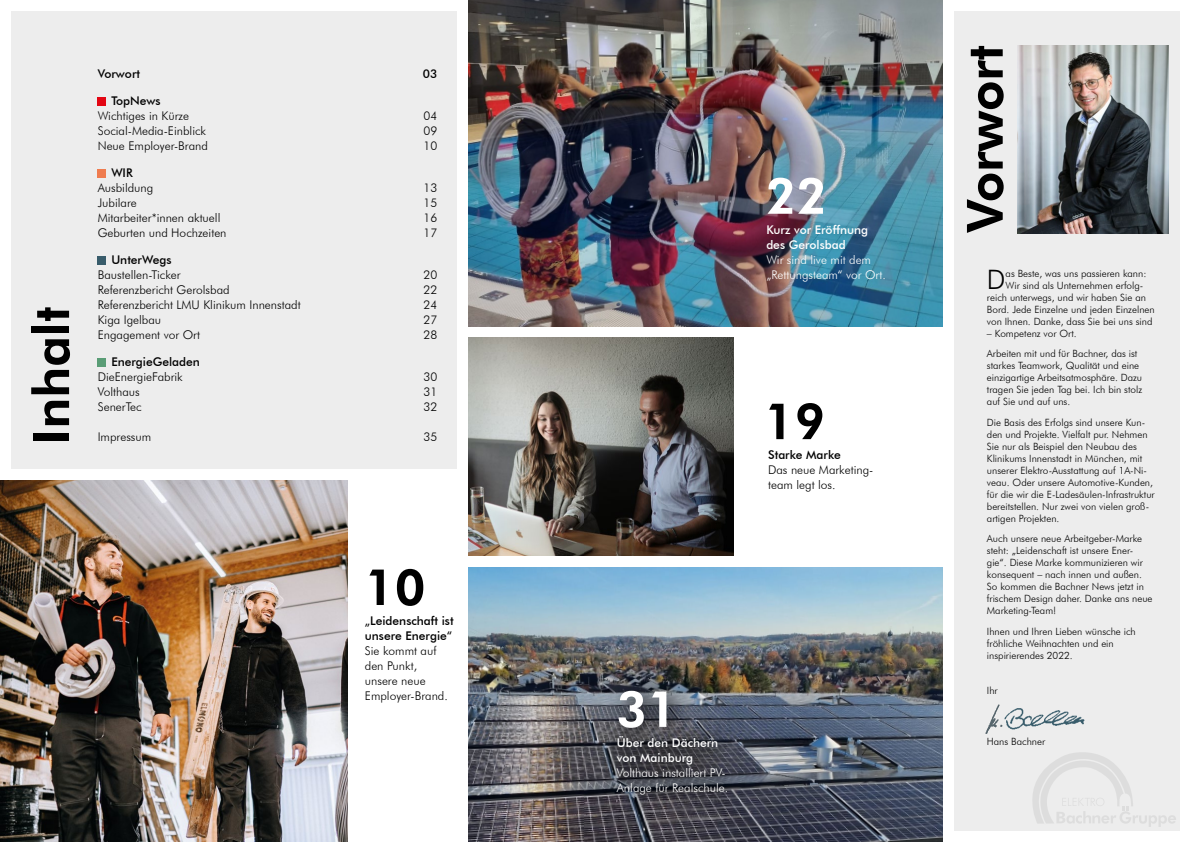
<style>
.page{position:relative;width:1191px;height:842px;background:#fff}
.page>*{position:absolute;margin:0;border:0;box-sizing:border-box;transform-origin:0 0}
.t1{font:800 50px "Futura BT";color:#000}
.t2{font:800 50px "Futura BT";color:#fff}
.t3{font:300 26.8px "Futura BT";color:#000}
.t4{font:300 12px/15px "Futura BT";color:#000}
.t5{font:500 12px/15px "Futura BT";color:#000}
.t6{font:300 12px/15px "Futura BT";color:#fff}
.t7{font:500 12px/15px "Futura BT";color:#fff}
.t8{font:300 10px/12px "Futura BT";color:#000}
</style>
<div class="page">
<img style="left:468px;top:567px;width:474px;height:275px">
<img style="left:468px;top:0;width:474px;height:326px">
<div style="left:954px;top:11px;width:225px;height:820px;background:#ededed"></div>
<svg style="left:1032px;top:752px;width:144px;height:75px"></svg>
<div style="left:11px;top:11px;width:446px;height:458px;background:#ededed"></div>
<div style="left:98px;top:97px;width:8px;height:8px;background:#e30613"></div>
<div style="left:98px;top:169px;width:8px;height:8px;background:#ef7c4f"></div>
<div style="left:98px;top:256px;width:8px;height:8px;background:#385c6b"></div>
<div style="left:98px;top:358px;width:8px;height:8px;background:#5a9d76"></div>
<img style="left:0;top:480px;width:347px;height:362px">
<img style="left:604px;top:676px;width:141px;height:139px">
<svg style="left:599px;top:721px;width:137px;height:87px;background:#43444c"></svg>
<img style="left:468px;top:337px;width:266px;height:219px">
<img style="left:985px;top:704px;width:14px;height:30px">
<img style="left:999px;top:704px;width:86px;height:26px">
<img style="left:1017px;top:46px;width:151px;height:187px">
<h1 class="t1" style="left:21px;top:444px;width:140px;rotate:-90deg">Inhalt</h1>
<p class="t5" style="left:98px;top:66px;width:44px">Vorwort</p>
<p class="t5" style="left:423px;top:66px;width:16px">03</p>
<p class="t5" style="left:111px;top:93px;width:51px">TopNews</p>
<p class="t4" style="left:98px;top:108px;width:93px">Wichtiges in Kürze</p>
<p class="t4" style="left:423px;top:108px;width:15px">04</p>
<p class="t4" style="left:98px;top:123px;width:110px">Social-Media-Einblick</p>
<p class="t4" style="left:423px;top:123px;width:15px">09</p>
<p class="t4" style="left:98px;top:138px;width:112px">Neue Employer-Brand</p>
<p class="t4" style="left:423px;top:138px;width:15px">10</p>
<p class="t5" style="left:111px;top:165px;width:23px">WIR</p>
<p class="t4" style="left:98px;top:180px;width:57px">Ausbildung</p>
<p class="t4" style="left:423px;top:180px;width:15px">13</p>
<p class="t4" style="left:98px;top:195px;width:41px">Jubilare</p>
<p class="t4" style="left:423px;top:195px;width:15px">15</p>
<p class="t4" style="left:98px;top:210px;width:124px">Mitarbeiter*innen aktuell</p>
<p class="t4" style="left:423px;top:210px;width:15px">16</p>
<p class="t4" style="left:98px;top:225px;width:130px">Geburten und Hochzeiten</p>
<p class="t4" style="left:423px;top:225px;width:15px">17</p>
<p class="t5" style="left:111px;top:252px;width:62px">UnterWegs</p>
<p class="t4" style="left:98px;top:267px;width:84px">Baustellen-Ticker</p>
<p class="t4" style="left:423px;top:267px;width:15px">20</p>
<p class="t4" style="left:98px;top:282px;width:133px">Referenzbericht Gerolsbad</p>
<p class="t4" style="left:423px;top:282px;width:15px">22</p>
<p class="t4" style="left:98px;top:297px;width:204px">Referenzbericht LMU Klinikum Innenstadt</p>
<p class="t4" style="left:423px;top:297px;width:15px">24</p>
<p class="t4" style="left:98px;top:312px;width:65px">Kiga Igelbau</p>
<p class="t4" style="left:423px;top:312px;width:15px">27</p>
<p class="t4" style="left:98px;top:327px;width:104px">Engagement vor Ort</p>
<p class="t4" style="left:423px;top:327px;width:15px">28</p>
<p class="t5" style="left:111px;top:354px;width:90px">EnergieGeladen</p>
<p class="t4" style="left:98px;top:369px;width:87px">DieEnergieFabrik</p>
<p class="t4" style="left:423px;top:369px;width:15px">30</p>
<p class="t4" style="left:98px;top:384px;width:44px">Volthaus</p>
<p class="t4" style="left:423px;top:384px;width:15px">31</p>
<p class="t4" style="left:98px;top:399px;width:45px">SenerTec</p>
<p class="t4" style="left:423px;top:399px;width:15px">32</p>
<p class="t4" style="left:98px;top:429px;width:55px">Impressum</p>
<p class="t4" style="left:423px;top:429px;width:15px">35</p>
<h1 class="t1" style="left:364px;top:557px;width:63px">10</h1>
<p class="t5" style="left:365px;top:613px;width:90px">„Leidenschaft ist unsere Energie“</p>
<p class="t4" style="left:365px;top:643px;width:84px">Sie kommt auf den Punkt, unsere neue<br>Employer-Brand.</p>
<h1 class="t2" style="left:765px;top:166px;width:63px">22</h1>
<p class="t7" style="left:766px;top:222px;width:103px">Kurz vor Eröffnung des Gerolsbad</p>
<p class="t6" style="left:766px;top:252px;width:121px">Wir sind live mit dem „Rettungsteam“ vor Ort.</p>
<h1 class="t1" style="left:764px;top:391px;width:63px">19</h1>
<p class="t5" style="left:768px;top:447px;width:74px">Starke Marke</p>
<p class="t4" style="left:768px;top:462px;width:107px">Das neue Marketing&shy;team legt los.</p>
<h1 class="t2" style="left:616px;top:679px;width:63px">31</h1>
<p class="t7" style="left:617px;top:735px;width:103px">Über den Dächern von Mainburg</p>
<p class="t6" style="left:617px;top:765px;width:113px">Volthaus installiert PV-<br>Anlage für Realschule.</p>
<h1 class="t1" style="left:954px;top:233px;width:189px;rotate:-90deg">Vorwort</h1>
<h2 class="t3" style="left:987px;top:263px;width:20px">D</h2>
<p class="t8" style="left:1005px;top:267px;width:142px">as Beste, was uns passieren kann:</p>
<p class="t8" style="left:1005px;top:279px;width:139px">Wir sind als Unternehmen erfolg-</p>
<p class="t8" style="left:987px;top:291px;width:161px">reich unterwegs, und wir haben Sie an</p>
<p class="t8" style="left:987px;top:303px;width:169px">Bord. Jede Einzelne und jeden Einzelnen</p>
<p class="t8" style="left:987px;top:315px;width:167px">von Ihnen. Danke, dass Sie bei uns sind</p>
<p class="t8" style="left:987px;top:323px;width:152px;line-height:20.5px">– Kompetenz vor Ort.<br>Arbeiten mit und für Bachner, das ist</p>
<p class="t8" style="left:987px;top:360px;width:157px">starkes Teamwork, Qualität und eine einzigartige Arbeitsatmosphäre. Dazu tragen Sie jeden Tag bei. Ich bin stolz auf Sie und auf uns.</p>
<p class="t8" style="left:987px;top:416px;width:169px">Die Basis des Erfolgs sind unsere Kun&shy;den und Projekte. Vielfalt pur. Nehmen Sie nur als Beispiel den Neubau des Klinikums Innenstadt in München, mit unserer Elektro-Ausstattung auf 1A-Ni&shy;veau. Oder unsere Automotive-Kunden, für die wir die E-Ladesäulen-Infrastruktur bereitstellen. Nur zwei von vielen groß&shy;artigen Projekten.</p>
<p class="t8" style="left:987px;top:533px;width:167px">Auch unsere neue Arbeitgeber-Marke steht: „Leidenschaft ist unsere Ener&shy;gie“. Diese Marke kommunizieren wir konsequent – nach innen und außen.<br>So kommen die Bachner News jetzt in frischem Design daher. Danke ans neue Marketing-Team!</p>
<p class="t8" style="left:987px;top:625px;width:150px">Ihnen und Ihren Lieben wünsche ich fröhliche Weihnachten und ein inspirierendes 2022.</p>
<p class="t8" style="left:987px;top:685px;width:12px">Ihr</p>
<p class="t8" style="left:987px;top:735px;width:60px">Hans Bachner</p>
</div>
